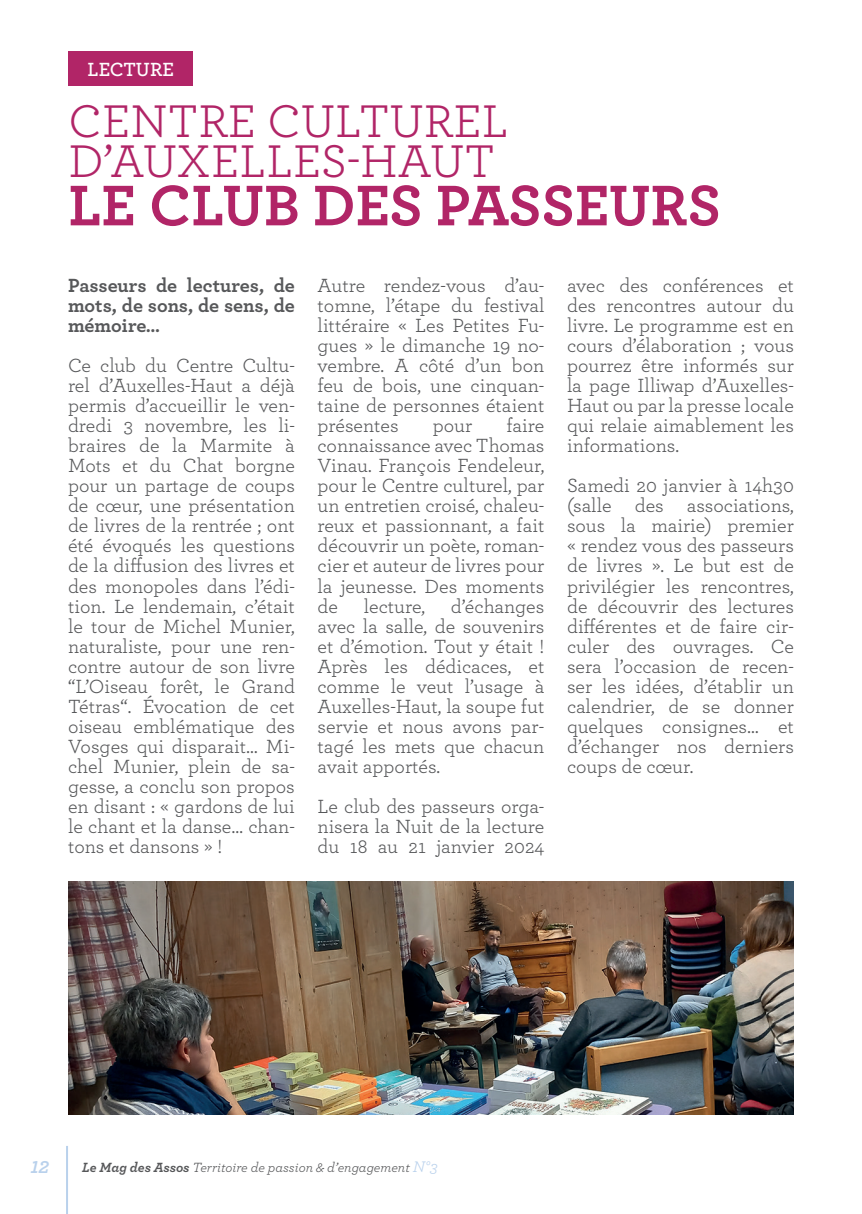
<style>
.page{position:relative;width:862px;height:1214px;background:#fff}
.page>*{position:absolute;margin:0;border:0;box-sizing:border-box;transform-origin:0 0}
.t1{font:700 60px "Archer Pro";color:#b12567}
.t2{font:48px/40px "Archer Pro";color:#b12567}
.t3{font:20px/20px "Archer Pro";color:#57585a;text-align:justify}
.t4{font:700 20px/20px "Archer Pro";color:#57585a;text-align:justify}
.t5{font:600 20px "Archer Pro";letter-spacing:-.005em;color:#fff}
.t6{font:italic 700 18px "Archer Pro";color:#b9d1ec}
.t7{font:italic 14px "Archer Pro";color:#57585a}
.s1{font-weight:700}
.s2{font-size:16px;color:#b9d1ec}
</style>
<div class="page">
<div style="left:68px;top:51px;width:125px;height:34px;background:#b12567"></div>
<img style="left:68px;top:881px;width:726px;height:233px">
<hr style="left:66px;top:1145px;width:2px;height:68px;background:#b9d1ec">
<p class="t5" style="left:88px;top:54px;width:88px">LECTURE</p>
<h2 class="t2" style="left:68px;top:99px;width:442px">CENTRE CULTUREL<br>D’AUXELLES-HAUT</h2>
<h1 class="t1" style="left:68px;top:158px;width:654px">LE CLUB DES PASSEURS</h1>
<p class="t4" style="left:68px;top:274px;width:228px">Passeurs de lectures, de mots, de sons, de sens, de mémoire…</p>
<p class="t3" style="left:68px;top:355px;width:228px">Ce club du Centre Cultu&shy;rel d’Auxelles-Haut a déjà permis d’accueillir le ven&shy;dredi 3 novembre, les li&shy;braires de la Marmite à Mots et du Chat borgne pour un partage de coups de cœur, une présentation de livres de la rentrée ; ont été évoqués les questions de la diffusion des livres et des monopoles dans l’édi&shy;tion. Le lendemain, c’était le tour de Michel Munier, naturaliste, pour une ren&shy;contre autour de son livre “L’Oiseau forêt, le Grand Tétras“. Évocation de cet oiseau emblématique des Vosges qui disparait… Mi&shy;chel Munier, plein de sa&shy;gesse, a conclu son propos en disant : « gardons de lui le chant et la danse… chan&shy;tons et dansons » !</p>
<p class="t3" style="left:317px;top:275px;width:228px">Autre rendez-vous d’au&shy;tomne, l’étape du festival littéraire « Les Petites Fu&shy;gues » le dimanche 19 no&shy;vembre. A côté d’un bon feu de bois, une cinquan&shy;taine de personnes étaient présentes</p>
<p class="t3" style="left:317px;top:415px;width:228px;text-indent:189px">faire connaissance avec Thomas Vinau. François Fendeleur, pour le Centre culturel, par un entretien croisé, chaleu&shy;reux et passionnant, a fait découvrir un poète, roman&shy;cier et auteur de livres pour la jeunesse. Des moments de</p>
<p class="t3" style="left:433px;top:415px;width:41px">pour</p>
<p class="t3" style="left:317px;top:595px;width:228px;text-indent:133px">d’échanges avec la salle, de souvenirs et d’émotion. Tout y était !<br>Après les dédicaces, et comme le veut l’usage à Auxelles-Haut, la soupe fut servie et nous avons par&shy;tagé les mets que chacun avait apportés.</p>
<p class="t3" style="left:317px;top:795px;width:228px">Le club des passeurs orga&shy;nisera la Nuit de la lecture du 18 au 21 janvier 2024</p>
<p class="t3" style="left:364px;top:595px;width:63px">lecture,</p>
<p class="t3" style="left:567px;top:275px;width:228px">avec des conférences et des rencontres autour du livre. Le programme est en cours d’élaboration ; vous pourrez être informés sur la page Illiwap d’Auxelles-Haut ou par la presse locale qui relaie aimablement les informations.</p>
<p class="t3" style="left:567px;top:475px;width:228px">Samedi 20 janvier à 14h30 (salle des associations, sous la mairie) premier « rendez vous des passeurs de livres ». Le but est de privilégier les rencontres, de découvrir des lectures différentes et de faire cir&shy;culer des ouvrages. Ce sera l’occasion de recen&shy;ser les idées, d’établir un calendrier, de se donner quelques consignes… et d’échanger nos derniers coups de cœur.</p>
<p class="t6" style="left:30px;top:1152px;width:20px">12</p>
<p class="t7" style="left:82px;top:1157px;width:357px"><span class="s1">Le Mag des Assos</span> Territoire de passion &amp; d’engagement <span class="s2">N°3</span></p>
</div>
